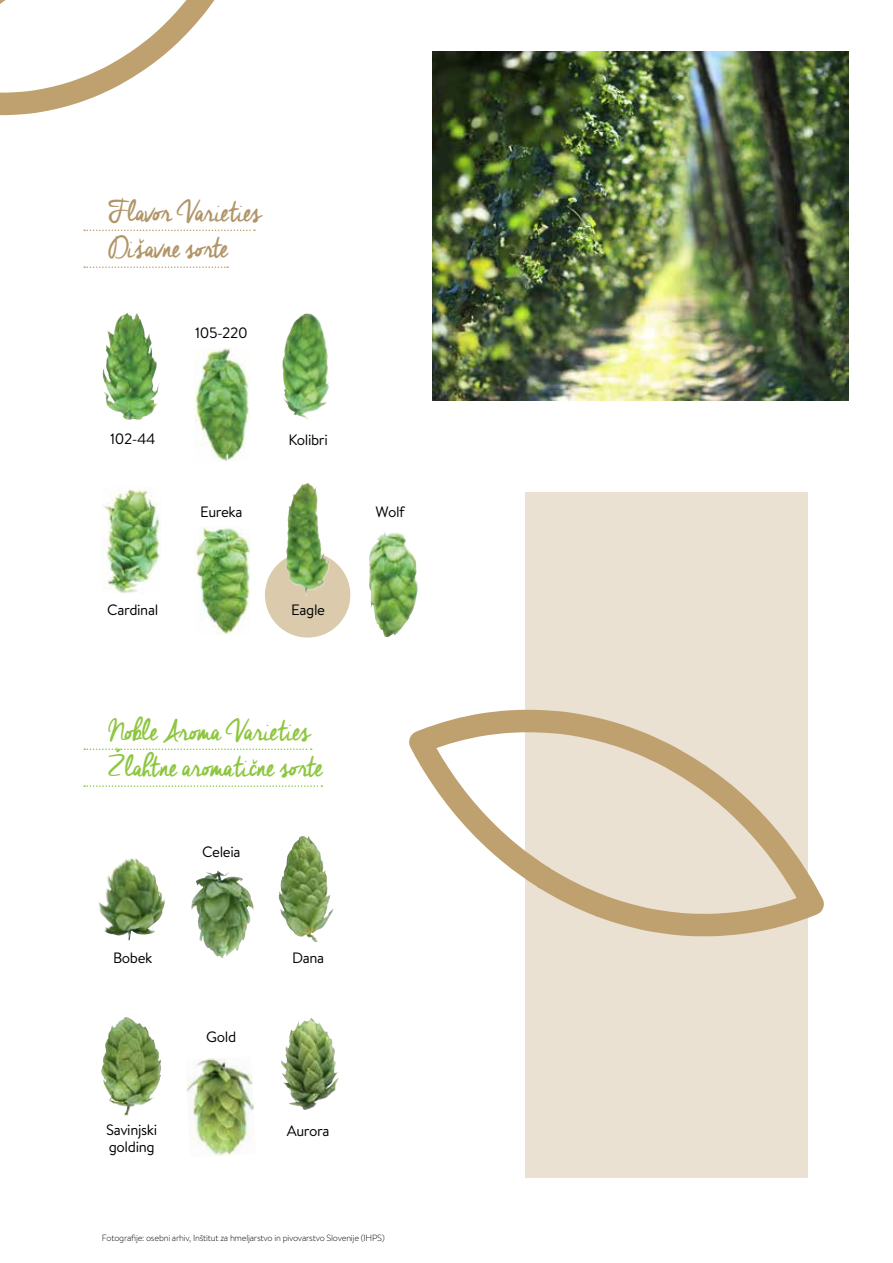
<style>
.page{position:relative;width:893px;height:1263px;background:#fff}
.page>*{position:absolute;margin:0;border:0;box-sizing:border-box;transform-origin:0 0}
.t1{font:36px/36px "Cheddar Jack";letter-spacing:-.035em;color:#8dc63f}
.t2{font:36px/36px "Cheddar Jack";letter-spacing:-.035em;color:#b09566}
.t3{font:15px/16.5px "Brandon Text";letter-spacing:-.025em;color:#000}
.t4{font:300 9px "Brandon Text";letter-spacing:-.025em;color:#000}
</style>
<div class="page">
<div style="left:265px;top:552px;width:85px;height:86px;background:#dccaad;border-radius:50%"></div>
<div style="left:525px;top:492px;width:283px;height:686px;background:#ebe1d2"></div>
<svg style="left:409px;top:709px;width:415px;height:228px"></svg>
<svg style="left:0;top:0;width:215px;height:116px"></svg>
<svg style="left:84px;top:230px;width:171px;height:1px"></svg>
<svg style="left:84px;top:748px;width:228px;height:2px"></svg>
<svg style="left:84px;top:266px;width:144px;height:2px"></svg>
<svg style="left:84px;top:785px;width:238px;height:2px"></svg>
<img style="left:103px;top:314px;width:57px;height:106px">
<img style="left:195px;top:348px;width:55px;height:113px">
<img style="left:102px;top:489px;width:59px;height:104px">
<img style="left:286px;top:483px;width:44px;height:113px">
<img style="left:195px;top:527px;width:55px;height:108px">
<img style="left:368px;top:531px;width:50px;height:106px">
<img style="left:191px;top:871px;width:43px;height:87px">
<img style="left:278px;top:836px;width:56px;height:107px">
<img style="left:101px;top:1017px;width:55px;height:98px">
<img style="left:281px;top:1020px;width:29px;height:83px">
<img style="left:187px;top:1058px;width:67px;height:98px">
<img style="left:98px;top:858px;width:57px;height:82px">
<img style="left:432px;top:51px;width:416px;height:349px">
<img style="left:282px;top:314px;width:46px;height:105px">
<h1 class="t2" style="left:108px;top:195px;width:155px">Flavor Varieties<br>Dišavne sorte</h1>
<p class="t3" style="left:110px;top:430px;width:47px">102-44</p>
<p class="t3" style="left:107px;top:601px;width:52px">Cardinal</p>
<p class="t3" style="left:195px;top:324px;width:54px">105-220</p>
<p class="t3" style="left:200px;top:503px;width:44px">Eureka</p>
<p class="t3" style="left:289px;top:431px;width:41px">Kolibri</p>
<p class="t3" style="left:291px;top:601px;width:35px">Eagle</p>
<h1 class="t1" style="left:108px;top:714px;width:216px">Noble Aroma Varieties<br>Žlahtne aromatične sorte</h1>
<p class="t3" style="left:113px;top:949px;width:41px">Bobek</p>
<p class="t3" style="left:106px;top:1121px;width:52px">Savinjski golding</p>
<p class="t3" style="left:202px;top:843px;width:40px">Celeia</p>
<p class="t3" style="left:206px;top:1028px;width:32px">Gold</p>
<p class="t3" style="left:292px;top:949px;width:34px">Dana</p>
<p class="t3" style="left:287px;top:1122px;width:44px">Aurora</p>
<p class="t3" style="left:376px;top:503px;width:31px">Wolf</p>
<p class="t4" style="left:102px;top:1231px;width:284px">Fotografije: osebni arhiv, Inštitut za hmeljarstvo in pivovarstvo Slovenije (IHPS)</p>
</div>
